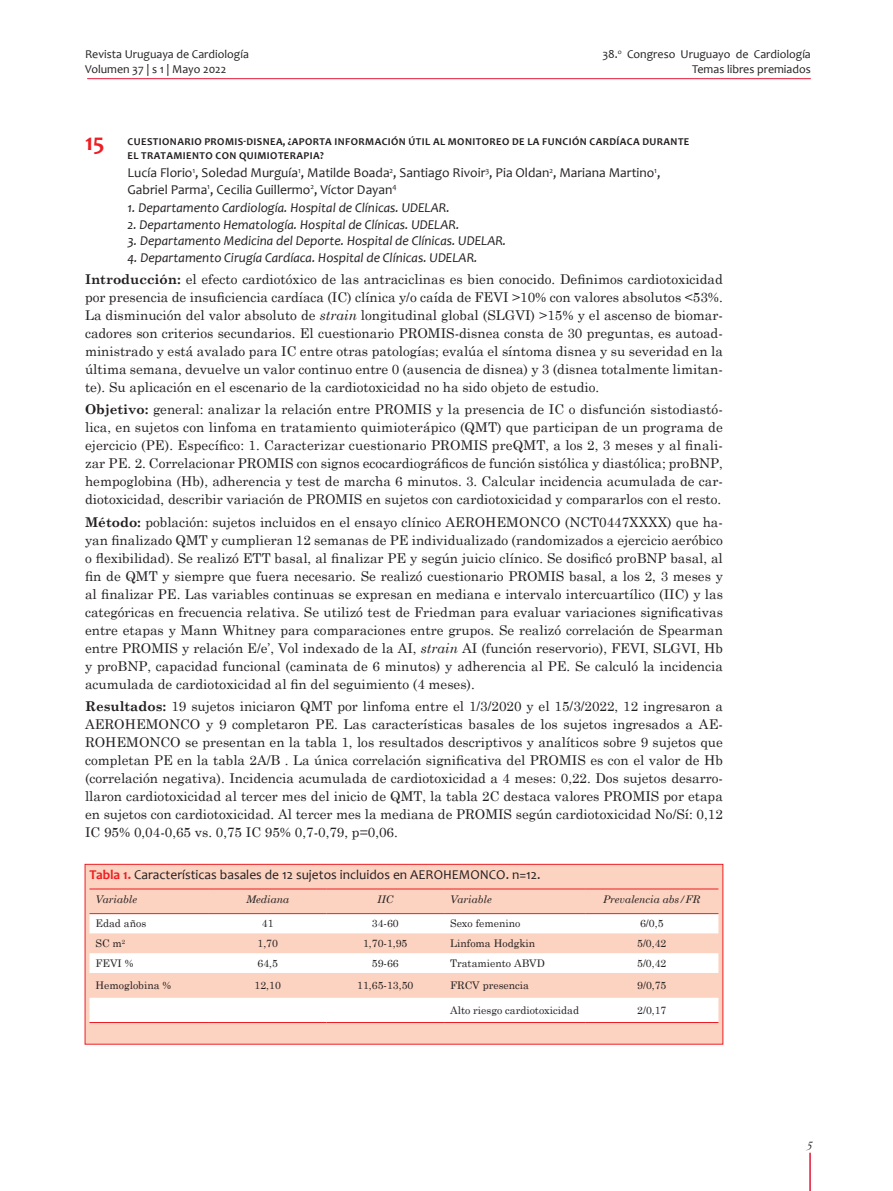
<style>
.page{position:relative;width:893px;height:1191px;background:#fff}
.page>*{position:absolute;margin:0;border:0;box-sizing:border-box;transform-origin:0 0}
.t1{font:700 24px "Candara";color:#ee1d23}
.t2{font:13.5px/18px "Century Schoolbook";color:#231f20;text-align:justify}
.t3{font:italic 13.5px "Candara";color:#231f20}
.t4{font:13.5px/16.5px "Candara";color:#231f20}
.t5{font:italic 13.5px "Garamond";color:#231f20}
.t6{font:12px/14.7px "Candara";color:#231f20}
.t7{font:10.5px "Century Schoolbook";color:#231f20}
.t8{font:700 10.5px/13.5px "Candara";letter-spacing:.04em;color:#231f20}
.t9{font:italic 10.5px "Century Schoolbook";color:#231f20}
.s1{font-weight:700}
.s2{font-style:italic}
.s3{font-weight:700;color:#ee1d23}
</style>
<div class="page">
<hr style="left:809px;top:1152px;width:2px;height:39px;background:#e21736">
<hr style="left:87px;top:78px;width:724px;height:1px;background:#e21736">
<div style="left:85px;top:864px;width:638px;height:180px;background:#fcd2c0"></div>
<svg style="left:89px;top:914px;width:629px;height:108px;fill:#fff"></svg>
<hr style="left:89px;top:888px;width:120px;height:1px;background:#ee1d23">
<hr style="left:209px;top:888px;width:117px;height:1px;background:#ee1d23">
<hr style="left:326px;top:888px;width:118px;height:1px;background:#ee1d23">
<hr style="left:444px;top:888px;width:141px;height:1px;background:#ee1d23">
<hr style="left:585px;top:888px;width:133px;height:1px;background:#ee1d23">
<hr style="left:89px;top:913px;width:120px;height:1px;background:#ee1d23">
<hr style="left:209px;top:913px;width:117px;height:1px;background:#ee1d23">
<hr style="left:326px;top:913px;width:118px;height:1px;background:#ee1d23">
<hr style="left:444px;top:913px;width:141px;height:1px;background:#ee1d23">
<hr style="left:585px;top:913px;width:133px;height:1px;background:#ee1d23">
<hr style="left:89px;top:1022px;width:120px;height:1px;background:#ee1d23">
<hr style="left:209px;top:1022px;width:117px;height:1px;background:#ee1d23">
<hr style="left:326px;top:1022px;width:118px;height:1px;background:#ee1d23">
<hr style="left:444px;top:1022px;width:141px;height:1px;background:#ee1d23">
<hr style="left:585px;top:1022px;width:133px;height:1px;background:#ee1d23">
<div style="left:85px;top:864px;width:638px;height:180px;border:1px solid #ee1d23"></div>
<p class="t6" style="left:85px;top:47px;width:165px">Revista Uruguaya de Cardiología<br>Volumen 37 | s 1 | Mayo 2022</p>
<p class="t6" style="left:602px;top:47px;width:210px;text-align:right">38.<sup>o</sup> Congreso Uruguayo de Cardiología<br>Temas libres premiados</p>
<h1 class="t1" style="left:85px;top:127px;width:21px">15</h1>
<p class="t8" style="left:128px;top:135px;width:563px">CUESTIONARIO PROMIS-DISNEA, ¿APORTA INFORMACIÓN ÚTIL AL MONITOREO DE LA FUNCIÓN CARDÍACA DURANTE<br>EL TRATAMIENTO CON QUIMIOTERAPIA?</p>
<p class="t4" style="left:128px;top:164px;width:534px">Lucía Florio<sup>1</sup>, Soledad Murguía<sup>1</sup>, Matilde Boada<sup>2</sup>, Santiago Rivoir<sup>3</sup>, Pia Oldan<sup>2</sup>, Mariana Martino<sup>1</sup>,<br>Gabriel Parma<sup>1</sup>, Cecilia Guillermo<sup>2</sup>, Víctor Dayan<sup>4</sup></p>
<p class="t3" style="left:128px;top:199px;width:324px">1. Departamento Cardiología. Hospital de Clínicas. UDELAR.</p>
<p class="t3" style="left:128px;top:216px;width:333px">2. Departamento Hematología. Hospital de Clínicas. UDELAR.</p>
<p class="t3" style="left:128px;top:232px;width:380px">3. Departamento Medicina del Deporte. Hospital de Clínicas. UDELAR.</p>
<p class="t3" style="left:128px;top:249px;width:351px">4. Departamento Cirugía Cardíaca. Hospital de Clínicas. UDELAR.</p>
<p class="t2" style="left:85px;top:269px;width:639px"><span class="s1">Introducción:</span> el efecto cardiotóxico de las antraciclinas es bien conocido. Definimos cardiotoxicidad por presencia de insuficiencia cardíaca (IC) clínica y/o caída de FEVI &gt;10% con valores absolutos &lt;53%.<br>La disminución del valor absoluto de <span class="s2">strain</span> longitudinal global (SLGVI) &gt;15% y el ascenso de biomar&shy;cadores son criterios secundarios. El cuestionario PROMIS-disnea consta de 30 preguntas, es autoad&shy;ministrado y está avalado para IC entre otras patologías; evalúa el síntoma disnea y su severidad en la última semana, devuelve un valor continuo entre 0 (ausencia de disnea) y 3 (disnea totalmente limitan&shy;te). Su aplicación en el escenario de la cardiotoxicidad no ha sido objeto de estudio.</p>
<p class="t2" style="left:85px;top:399px;width:639px"><span class="s1">Objetivo:</span> general: analizar la relación entre PROMIS y la presencia de IC o disfunción sistodiastó&shy;lica, en sujetos con linfoma en tratamiento quimioterápico (QMT) que participan de un programa de ejercicio (PE). Específico: 1. Caracterizar cuestionario PROMIS preQMT, a los 2, 3 meses y al finali&shy;zar PE. 2. Correlacionar PROMIS con signos ecocardiográficos de función sistólica y diastólica; proBNP, hempoglobina (Hb), adherencia y test de marcha 6 minutos. 3. Calcular incidencia acumulada de car&shy;diotoxicidad, describir variación de PROMIS en sujetos con cardiotoxicidad y compararlos con el resto.</p>
<p class="t2" style="left:85px;top:511px;width:639px"><span class="s1">Método:</span> población: sujetos incluidos en el ensayo clínico AEROHEMONCO (NCT0447XXXX) que ha&shy;yan finalizado QMT y cumplieran 12 semanas de PE individualizado (randomizados a ejercicio aeróbico o flexibilidad). Se realizó ETT basal, al finalizar PE y según juicio clínico. Se dosificó proBNP basal, al fin de QMT y siempre que fuera necesario. Se realizó cuestionario PROMIS basal, a los 2, 3 meses y al finalizar PE. Las variables continuas se expresan en mediana e intervalo intercuartílico (IIC) y las categóricas en frecuencia relativa. Se utilizó test de Friedman para evaluar variaciones significativas entre etapas y Mann Whitney para comparaciones entre grupos. Se realizó correlación de Spearman entre PROMIS y relación E/e’, Vol indexado de la AI, <span class="s2">strain</span> AI (función reservorio), FEVI, SLGVI, Hb y proBNP, capacidad funcional (caminata de 6 minutos) y adherencia al PE. Se calculó la incidencia acumulada de cardiotoxicidad al fin del seguimiento (4 meses).</p>
<p class="t2" style="left:85px;top:696px;width:639px"><span class="s1">Resultados:</span> 19 sujetos iniciaron QMT por linfoma entre el 1/3/2020 y el 15/3/2022, 12 ingresaron a AEROHEMONCO y 9 completaron PE. Las características basales de los sujetos ingresados a AE-ROHEMONCO se presentan en la tabla 1, los resultados descriptivos y analíticos sobre 9 sujetos que completan PE en la tabla 2A/B . La única correlación significativa del PROMIS es con el valor de Hb (correlación negativa). Incidencia acumulada de cardiotoxicidad a 4 meses: 0,22. Dos sujetos desarro&shy;llaron cardiotoxicidad al tercer mes del inicio de QMT, la tabla 2C destaca valores PROMIS por etapa en sujetos con cardiotoxicidad. Al tercer mes la mediana de PROMIS según cardiotoxicidad No/Sí: 0,12<br>IC 95% 0,04-0,65 vs. 0,75 IC 95% 0,7-0,79, p=0,06.</p>
<p class="t4" style="left:89px;top:865px;width:452px"><span class="s3">Tabla 1.</span> Características basales de 12 sujetos incluidos en AEROHEMONCO. n=12.</p>
<p class="t9" style="left:95px;top:891px;width:43px">Variable</p>
<p class="t9" style="left:246px;top:891px;width:44px">Mediana</p>
<p class="t9" style="left:377px;top:891px;width:18px">IIC</p>
<p class="t9" style="left:450px;top:891px;width:43px">Variable</p>
<p class="t9" style="left:603px;top:891px;width:99px">Prevalencia abs/FR</p>
<p class="t7" style="left:95px;top:914px;width:52px">Edad años</p>
<p class="t7" style="left:262px;top:914px;width:13px">41</p>
<p class="t7" style="left:372px;top:914px;width:28px">34-60</p>
<p class="t7" style="left:450px;top:914px;width:72px">Sexo femenino</p>
<p class="t7" style="left:640px;top:914px;width:25px">6/0,5</p>
<p class="t7" style="left:95px;top:934px;width:31px">SC m<sup>2</sup></p>
<p class="t7" style="left:257px;top:934px;width:22px">1,70</p>
<p class="t7" style="left:363px;top:934px;width:46px">1,70-1,95</p>
<p class="t7" style="left:450px;top:934px;width:87px">Linfoma Hodgkin</p>
<p class="t7" style="left:637px;top:934px;width:31px">5/0,42</p>
<p class="t7" style="left:95px;top:954px;width:40px">FEVI %</p>
<p class="t7" style="left:257px;top:954px;width:22px">64,5</p>
<p class="t7" style="left:372px;top:954px;width:28px">59-66</p>
<p class="t7" style="left:450px;top:954px;width:96px">Tratamiento ABVD</p>
<p class="t7" style="left:637px;top:954px;width:31px">5/0,42</p>
<p class="t7" style="left:95px;top:976px;width:77px">Hemoglobina %</p>
<p class="t7" style="left:255px;top:976px;width:28px">12,10</p>
<p class="t7" style="left:357px;top:976px;width:58px">11,65-13,50</p>
<p class="t7" style="left:450px;top:976px;width:80px">FRCV presencia</p>
<p class="t7" style="left:637px;top:976px;width:31px">9/0,75</p>
<p class="t7" style="left:450px;top:1001px;width:130px">Alto riesgo cardiotoxicidad</p>
<p class="t7" style="left:637px;top:1001px;width:31px">2/0,17</p>
<p class="t5" style="left:806px;top:1136px;width:8px">5</p>
</div>
